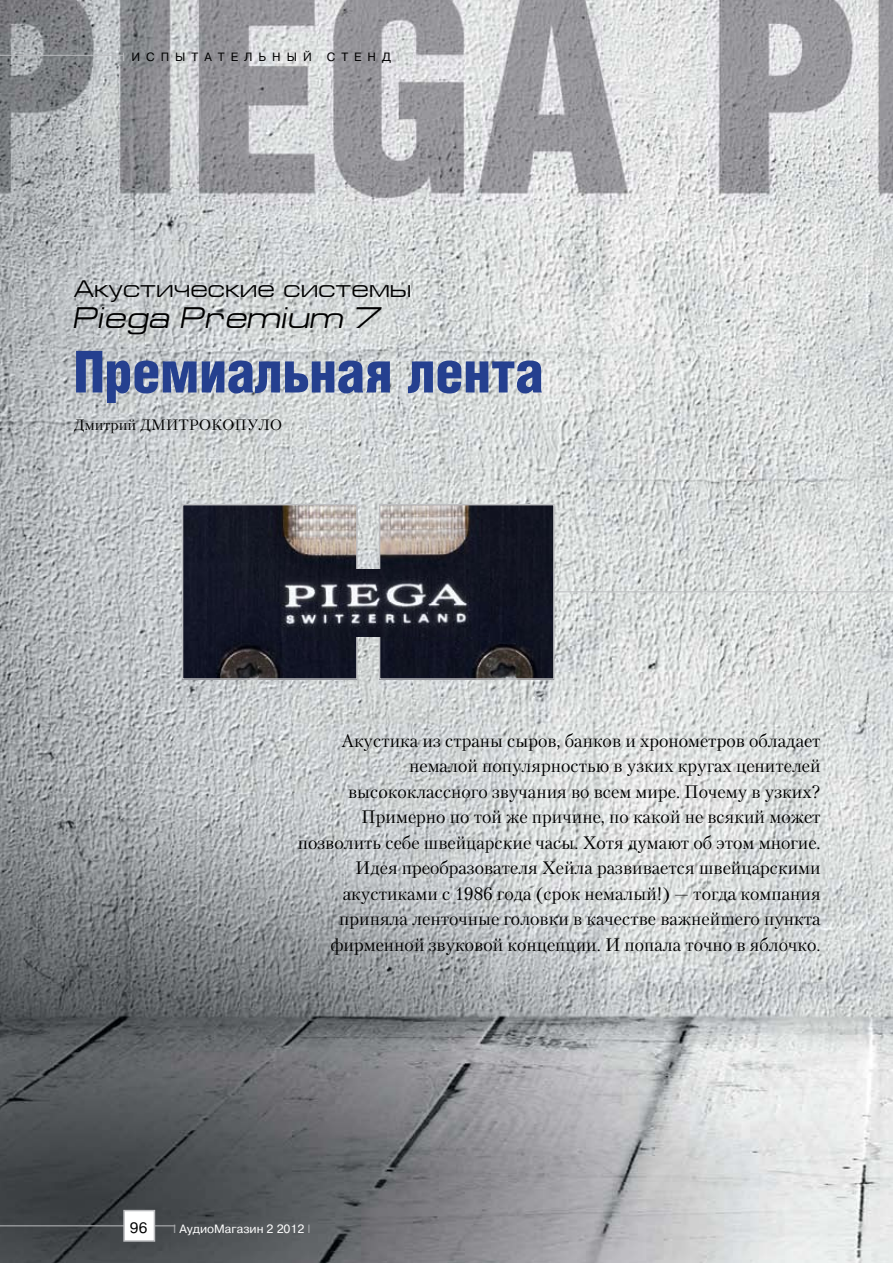
<style>
.page{position:relative;width:893px;height:1263px;background:#fff}
.page>*{position:absolute;margin:0;border:0;box-sizing:border-box;transform-origin:0 0}
.t1{font:700 55.5px "AG Letterica Cond L";color:#25408f}
.t2{font:italic 30px "Europe Extended C";color:#000}
.t3{font:24px "Europe Extended C";color:#000}
.t4{font:18px/25.5px "Petersburg";color:#000;text-align:right}
.t5{font:15px "Petersburg";color:#000}
.t6{font:15px "Pragmatica C";color:#000}
.t7{font:12px "Pragmatica C";letter-spacing:.5em;color:#000}
.t8{font:12px "Pragmatica C";color:#fff}
.s1{color:#bcbdc0}
.s2{color:#a4a6a8}
</style>
<div class="page">
<img style="left:0;top:0;width:893px;height:1263px">
<hr style="left:0;top:1225px;width:175px;height:1px;background:#bcbdc0">
<hr style="left:0;top:55px;width:123px;height:1px;background:#bcbdc0">
<div style="left:123px;top:1210px;width:32px;height:32px;background:#fff;border:2px solid #bcbdc0"></div>
<hr style="left:239px;top:591px;width:654px;height:1px;background:#bcbdc0">
<img style="left:185px;top:507px;width:170px;height:170px">
<div style="left:182px;top:504px;width:176px;height:176px;border:2px solid #bcbdc0"></div>
<img style="left:382px;top:507px;width:170px;height:170px">
<div style="left:379px;top:504px;width:176px;height:176px;border:2px solid #bcbdc0"></div>
<img style="left:265px;top:569px;width:225px;height:67px">
<p class="t7" style="left:122px;top:50px;width:191px"><span class="s1">I</span>ИСПЫТАТЕЛЬНЫЙ</p>
<p class="t7" style="left:327px;top:50px;width:75px">СТЕНД<span class="s1">I</span></p>
<h3 class="t3" style="left:74px;top:275px;width:339px">Акустические системы</h3>
<h2 class="t2" style="left:74px;top:302px;width:308px">Piega Premium 7</h2>
<h1 class="t1" style="left:74px;top:339px;width:471px">Премиальная лента</h1>
<p class="t5" style="left:74px;top:415px;width:91px">Дмитрий Дмитрокоп</p>
<p class="t5" style="left:247px;top:415px;width:25px">уло</p>
<p class="t4" style="left:298px;top:728px;width:524px">Акустика из страны сыров, банков и хронометров обладает немалой популярностью в узких кругах ценителей высококлассного звучания во всем мире. Почему в узких?<br>Примерно по той же причине, по какой не всякий может позволить себе швейцарские часы. Хотя думают об этом многие.<br>Идея преобразователя Хейла развивается швейцарскими акустиками с 1986 года (срок немалый!) — тогда компания приняла ленточные головки в качестве важнейшего пункта фирменной звуковой концепции. И попала точно в яблочко.</p>
<p class="t6" style="left:130px;top:1219px;width:19px">96</p>
<p class="t8" style="left:173px;top:1222px;width:139px"><span class="s2">I</span> АудиоМагазин 2 2012 <span class="s2">I</span></p>
</div>
